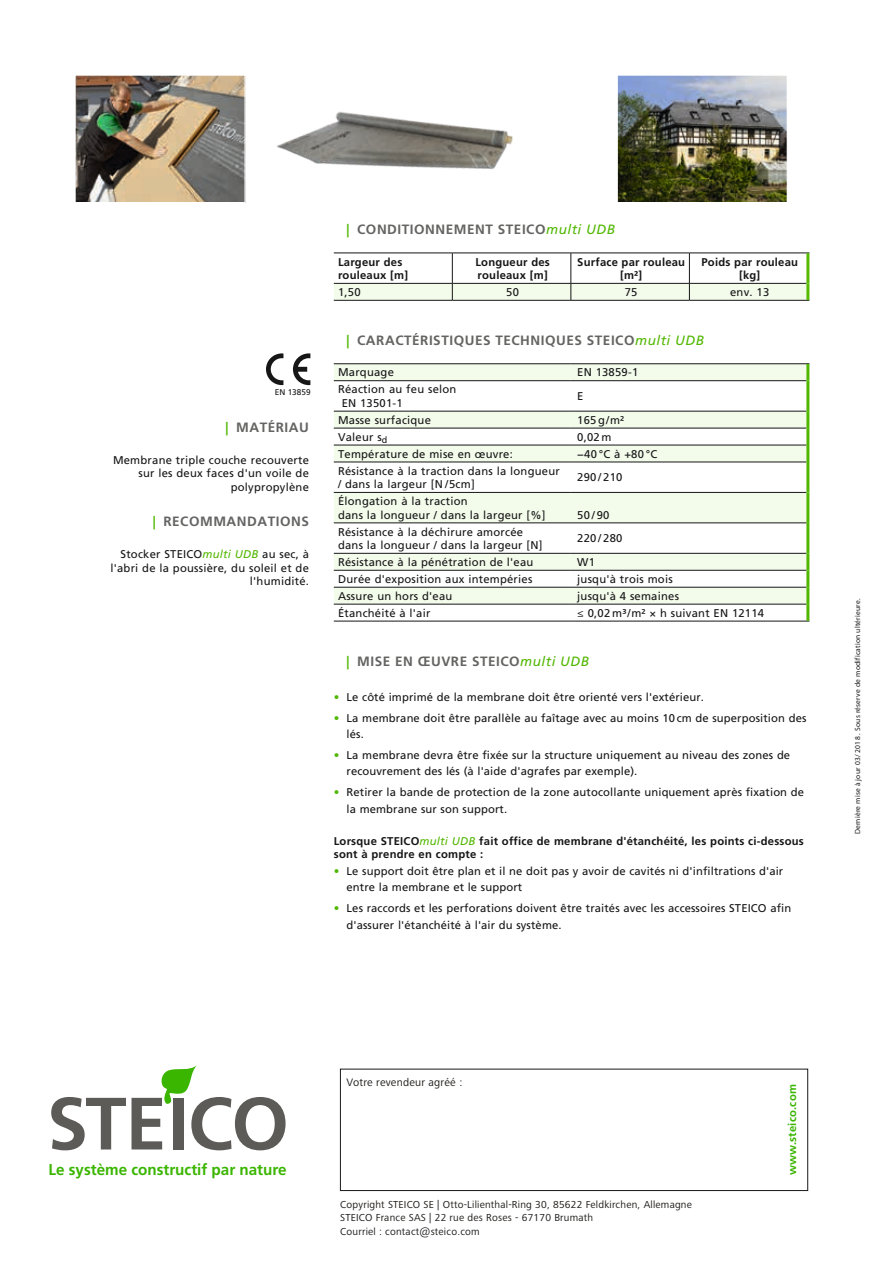
<style>
.page{position:relative;width:893px;height:1263px;background:#fff}
.page>*{position:absolute;margin:0;border:0;box-sizing:border-box;transform-origin:0 0}
.t1{font:700 15.6px "Frutiger";color:#3ab500}
.t2{font:700 13.5px "Frutiger";letter-spacing:.04em;color:#646463}
.t3{font:11.25px/13.5px "Frutiger";letter-spacing:.02em;color:#161617}
.t4{font:700 11.25px/13.5px "Frutiger";letter-spacing:.02em;color:#161617}
.t5{font:11.25px "Frutiger Next LTW1 G";letter-spacing:.02em;color:#1b1917}
.t6{font:700 11.25px "Frutiger";letter-spacing:.02em;color:#3ab500}
.t7{font:10.5px/13.5px "Frutiger Next LTW1 G";letter-spacing:.02em;color:#1b1917}
.t8{font:8.25px "Frutiger";color:#161617}
.t9{font:7.5px "Myriad Pro";letter-spacing:.03em;color:#161617}
.s1{color:#51b700}
.s2{font-style:italic;color:#51b700}
.s3{font-weight:400;font-style:italic;color:#51b700}
.s4{font-family:"Myriad Pro"}
.s5{font-weight:700;color:#51b700}
</style>
<div class="page">
<img style="left:76px;top:76px;width:168px;height:125px">
<div style="left:74px;top:74px;width:172px;height:129px;border:1px solid #fff"></div>
<img style="left:619px;top:76px;width:167px;height:125px">
<div style="left:617px;top:74px;width:171px;height:129px;border:1px solid #fff"></div>
<hr style="left:334px;top:253px;width:118px;height:1px;background:#161617">
<hr style="left:452px;top:253px;width:119px;height:1px;background:#161617">
<hr style="left:452px;top:253px;width:1px;height:30px;background:#161617">
<hr style="left:571px;top:253px;width:118px;height:1px;background:#161617">
<hr style="left:571px;top:253px;width:1px;height:30px;background:#161617">
<hr style="left:689px;top:253px;width:120px;height:1px;background:#161617">
<hr style="left:689px;top:253px;width:1px;height:30px;background:#161617">
<svg style="left:334px;top:283px;width:472px;height:17px;background:#e3ebdc"></svg>
<hr style="left:334px;top:300px;width:118px;height:1px;background:#161617">
<hr style="left:452px;top:300px;width:119px;height:1px;background:#161617">
<hr style="left:571px;top:300px;width:118px;height:1px;background:#161617">
<hr style="left:689px;top:300px;width:120px;height:1px;background:#161617">
<hr style="left:806px;top:253px;width:3px;height:30px;background:#57ba00">
<hr style="left:806px;top:283px;width:3px;height:17px;background:#57ba00">
<svg style="left:334px;top:364px;width:472px;height:240px;fill:#f3fbee"></svg>
<hr style="left:334px;top:411px;width:237px;height:1px;background:#161617">
<hr style="left:571px;top:411px;width:235px;height:1px;background:#161617">
<hr style="left:334px;top:428px;width:237px;height:1px;background:#161617">
<hr style="left:571px;top:428px;width:235px;height:1px;background:#161617">
<hr style="left:334px;top:445px;width:237px;height:1px;background:#161617">
<hr style="left:571px;top:445px;width:235px;height:1px;background:#161617">
<hr style="left:334px;top:462px;width:237px;height:1px;background:#161617">
<hr style="left:571px;top:462px;width:235px;height:1px;background:#161617">
<hr style="left:334px;top:492px;width:237px;height:1px;background:#161617">
<hr style="left:571px;top:492px;width:235px;height:1px;background:#161617">
<hr style="left:334px;top:553px;width:237px;height:1px;background:#161617">
<hr style="left:571px;top:553px;width:235px;height:1px;background:#161617">
<hr style="left:334px;top:570px;width:237px;height:1px;background:#161617">
<hr style="left:571px;top:570px;width:235px;height:1px;background:#161617">
<hr style="left:334px;top:587px;width:237px;height:1px;background:#161617">
<hr style="left:571px;top:587px;width:235px;height:1px;background:#161617">
<hr style="left:334px;top:604px;width:237px;height:1px;background:#161617">
<hr style="left:571px;top:604px;width:235px;height:1px;background:#161617">
<hr style="left:334px;top:621px;width:237px;height:1px;background:#161617">
<hr style="left:571px;top:621px;width:238px;height:1px;background:#161617">
<hr style="left:334px;top:363px;width:237px;height:1px;background:#161617">
<hr style="left:571px;top:363px;width:238px;height:1px;background:#161617">
<hr style="left:334px;top:380px;width:237px;height:1px;background:#161617">
<hr style="left:571px;top:380px;width:235px;height:1px;background:#161617">
<hr style="left:806px;top:364px;width:3px;height:17px;background:#51b700">
<hr style="left:806px;top:381px;width:3px;height:30px;background:#51b700">
<hr style="left:806px;top:411px;width:3px;height:17px;background:#51b700">
<hr style="left:806px;top:428px;width:3px;height:17px;background:#51b700">
<hr style="left:806px;top:445px;width:3px;height:17px;background:#51b700">
<hr style="left:806px;top:462px;width:3px;height:30px;background:#51b700">
<hr style="left:806px;top:492px;width:3px;height:31px;background:#51b700">
<hr style="left:806px;top:553px;width:3px;height:17px;background:#51b700">
<hr style="left:806px;top:570px;width:3px;height:17px;background:#51b700">
<hr style="left:806px;top:587px;width:3px;height:17px;background:#51b700">
<hr style="left:806px;top:604px;width:3px;height:17px;background:#51b700">
<hr style="left:334px;top:523px;width:237px;height:1px;background:#161617">
<hr style="left:571px;top:523px;width:235px;height:1px;background:#161617">
<hr style="left:806px;top:523px;width:3px;height:30px;background:#51b700">
<svg style="left:293px;top:353px;width:17px;height:32px"></svg>
<svg style="left:266px;top:353px;width:17px;height:32px"></svg>
<div style="left:340px;top:1069px;width:468px;height:122px;border:1px solid #1b1917"></div>
<svg style="left:51px;top:1097px;width:75px;height:53px"></svg>
<svg style="left:132px;top:1065px;width:154px;height:85px"></svg>
<img style="left:277px;top:111px;width:236px;height:58px">
<p class="t8" style="left:275px;top:388px;width:37px">EN 13859</p>
<p class="t2" style="left:226px;top:419px;width:85px"><span class="s1">|</span> MATÉRIAU</p>
<p class="t3" style="left:113px;top:453px;width:197px;text-align:right">Membrane triple couche recouverte sur les deux faces d'un voile de polypropylène</p>
<p class="t2" style="left:153px;top:514px;width:158px"><span class="s1">|</span> RECOMMANDATIONS</p>
<p class="t3" style="left:110px;top:547px;width:200px;text-align:right">Stocker STEICO<span class="s2">multi UDB</span> au sec, à l'abri de la poussière, du soleil et de l'humidité.</p>
<p class="t2" style="left:347px;top:222px;width:270px"><span class="s1">|</span> CONDITIONNEMENT STEICO<span class="s3">multi UDB</span></p>
<p class="t4" style="left:338px;top:255px;width:72px">Largeur des rouleaux [m]</p>
<p class="t4" style="left:475px;top:255px;width:76px">Longueur des rouleaux [m]</p>
<p class="t4" style="left:577px;top:255px;width:109px;text-align:center">Surface par rouleau [m²]</p>
<p class="t4" style="left:701px;top:255px;width:98px;text-align:center">Poids par rouleau [kg]</p>
<p class="t3" style="left:338px;top:285px;width:24px">1,50</p>
<p class="t3" style="left:506px;top:285px;width:14px">50</p>
<p class="t3" style="left:625px;top:285px;width:14px">75</p>
<p class="t3" style="left:730px;top:285px;width:41px">env. 13</p>
<p class="t2" style="left:347px;top:332px;width:359px"><span class="s1">|</span> CARACTÉRISTIQUES TECHNIQUES STEICO<span class="s3">multi UDB</span></p>
<p class="t3" style="left:338px;top:366px;width:57px">Marquage</p>
<p class="t3" style="left:577px;top:366px;width:63px">EN 13859-1</p>
<p class="t3" style="left:342px;top:383px;width:116px;text-indent:-4px">Réaction au feu selon<br>EN 13501-1</p>
<p class="t3" style="left:577px;top:389px;width:8px">E</p>
<p class="t3" style="left:338px;top:413px;width:94px">Masse surfacique</p>
<p class="t3" style="left:577px;top:413px;width:49px">165 g/m²</p>
<p class="t3" style="left:338px;top:430px;width:51px">Valeur s<sub>d</sub></p>
<p class="t3" style="left:577px;top:430px;width:36px">0,02 m</p>
<p class="t3" style="left:338px;top:447px;width:176px">Température de mise en œuvre:</p>
<p class="t3" style="left:577px;top:447px;width:82px">−40 °C à +80 °C</p>
<p class="t3" style="left:338px;top:464px;width:223px">Résistance à la traction dans la longueur / dans la largeur [N /5cm]</p>
<p class="t3" style="left:577px;top:471px;width:47px">290 / 210</p>
<p class="t3" style="left:338px;top:494px;width:209px">Élongation à la traction<br>dans la longueur / dans la largeur [%]</p>
<p class="t3" style="left:577px;top:508px;width:34px">50/90</p>
<p class="t3" style="left:338px;top:525px;width:206px">Résistance à la déchirure amorcée dans la longueur / dans la largeur [N]</p>
<p class="t3" style="left:577px;top:532px;width:47px">220 / 280</p>
<p class="t3" style="left:338px;top:555px;width:197px">Résistance à la pénétration de l'eau</p>
<p class="t3" style="left:577px;top:555px;width:19px">W1</p>
<p class="t3" style="left:338px;top:572px;width:196px">Durée d'exposition aux intempéries</p>
<p class="t3" style="left:577px;top:572px;width:97px">jusqu'à trois mois</p>
<p class="t3" style="left:338px;top:589px;width:116px">Assure un hors d'eau</p>
<p class="t3" style="left:577px;top:589px;width:103px">jusqu'à 4 semaines</p>
<p class="t3" style="left:338px;top:606px;width:94px">Étanchéité à l'air</p>
<p class="t3" style="left:577px;top:606px;width:188px"><span class="s4">≤</span> 0,02 m³/m² × h suivant EN 12114</p>
<p class="t2" style="left:347px;top:653px;width:244px"><span class="s1">|</span> MISE EN ŒUVRE STEICO<span class="s3">multi UDB</span></p>
<p class="t3" style="left:334px;top:690px;width:372px"><span class="s5">•</span> Le côté imprimé de la membrane doit être orienté vers l'extérieur.</p>
<p class="t3" style="left:347px;top:709px;width:461px;line-height:16.5px;text-indent:-13px"><span class="s5">•</span> La membrane doit être parallèle au faîtage avec au moins 10 cm de superposition des lés.</p>
<p class="t3" style="left:347px;top:747px;width:445px;line-height:16.5px;text-indent:-13px"><span class="s5">•</span> La membrane devra être fixée sur la structure uniquement au niveau des zones de recouvrement des lés (à l'aide d'agrafes par exemple).</p>
<p class="t3" style="left:347px;top:784px;width:459px;line-height:16.5px;text-indent:-13px"><span class="s5">•</span> Retirer la bande de protection de la zone autocollante uniquement après fixation de la membrane sur son support.</p>
<p class="t4" style="left:334px;top:834px;width:472px">Lorsque STEICO<span class="s3">multi UDB</span> fait office de membrane d'étanchéité, les points ci-dessous sont à prendre en compte :</p>
<p class="t3" style="left:347px;top:863px;width:438px;line-height:16.5px;text-indent:-13px"><span class="s5">•</span> Le support doit être plan et il ne doit pas y avoir de cavités ni d'infiltrations d'air entre la membrane et le support</p>
<p class="t3" style="left:347px;top:900px;width:446px;line-height:16.5px;text-indent:-13px"><span class="s5">•</span> Les raccords et les perforations doivent être traités avec les accessoires STEICO afin d'assurer l'étanchéité à l'air du système.</p>
<p class="t9" style="left:853px;top:834px;width:237px;rotate:-90deg">Dernière mise à jour 03/ 2018 . Sous réserve de modification ultérieure.</p>
<h1 class="t1" style="left:49px;top:1161px;width:239px">Le système constructif par nature</h1>
<p class="t5" style="left:347px;top:1076px;width:117px">Votre revendeur agréé :</p>
<p class="t7" style="left:340px;top:1198px;width:353px">Copyright STEICO SE | Otto-Lilienthal-Ring 30, 85622 Feldkirchen, Allemagne<br>STEICO France SAS | 22 rue des Roses - 67170 Brumath<br>Courriel : contact@steico.com</p>
<p class="t6" style="left:786px;top:1175px;width:93px;rotate:-90deg">www.steico.com</p>
</div>
